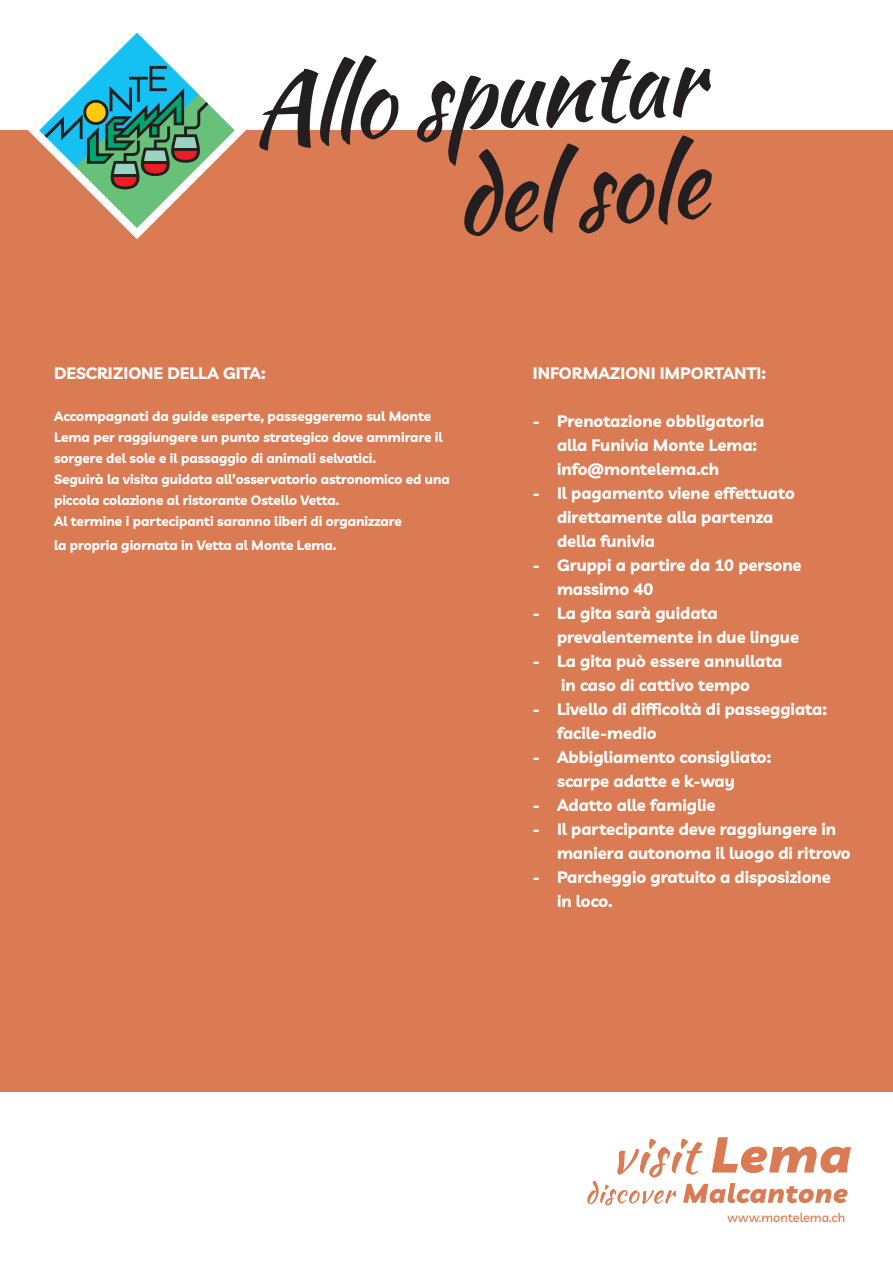
<style>
.page{position:relative;width:893px;height:1263px;background:#fff}
.page>*{position:absolute;margin:0;border:0;box-sizing:border-box;transform-origin:0 0}
.t1{font:97.5px/102px "Kaushan Script";color:#231f20;text-align:right}
.t2{font:700 16.5px/24px "Livvic";color:#fff}
.t3{font:700 13.5px/21px "Livvic";color:#fff}
.t4{font:500 12.75px "Livvic";color:#da7b54}
</style>
<div class="page">
<div style="left:0;top:130px;width:893px;height:962px;background:#da7b54"></div>
<svg style="left:28px;top:33px;width:218px;height:206px"></svg>
<svg style="left:587px;top:1137px;width:264px;height:68px"></svg>
<h1 class="t1" style="left:247px;top:59px;width:454px;rotate:-4deg">Allo spuntar del sole</h1>
<p class="t2" style="left:54px;top:360px;width:213px">DESCRIZIONE DELLA GITA:</p>
<p class="t3" style="left:54px;top:404px;width:397px">Accompagnati da guide esperte, passeggeremo sul Monte Lema per raggiungere un punto strategico dove ammirare il sorgere del sole e il passaggio di animali selvatici.<br>Seguirà la visita guidata all’osservatorio astronomico ed una piccola colazione al ristorante Ostello Vetta.<br>Al termine i partecipanti saranno liberi di organizzare</p>
<p class="t3" style="left:54px;top:533px;width:284px">la propria giornata in Vetta al Monte Lema.</p>
<p class="t2" style="left:533px;top:360px;width:234px">INFORMAZIONI IMPORTANTI:</p>
<p class="t2" style="left:557px;top:408px;width:209px;text-indent:-24px">- Prenotazione obbligatoria alla Funivia Monte Lema: info@montelema.ch</p>
<p class="t2" style="left:557px;top:480px;width:239px;text-indent:-24px">- Il pagamento viene effettuato direttamente alla partenza della funivia</p>
<p class="t2" style="left:557px;top:552px;width:246px;text-indent:-24px">- Gruppi a partire da 10 persone massimo 40</p>
<p class="t2" style="left:557px;top:600px;width:244px;text-indent:-24px">- La gita sarà guidata prevalentemente in due lingue</p>
<p class="t2" style="left:533px;top:648px;width:251px;text-align:center">- La gita può essere annullata in caso di cattivo tempo</p>
<p class="t2" style="left:557px;top:696px;width:271px;text-indent:-24px">- Livello di difficoltà di passeggiata: facile-medio</p>
<p class="t2" style="left:557px;top:744px;width:216px;text-indent:-24px">- Abbigliamento consigliato: scarpe adatte e k-way</p>
<p class="t2" style="left:533px;top:792px;width:184px">- Adatto alle famiglie</p>
<p class="t2" style="left:557px;top:816px;width:295px;text-indent:-24px">- Il partecipante deve raggiungere in maniera autonoma il luogo di ritrovo</p>
<p class="t2" style="left:557px;top:864px;width:275px;text-indent:-24px">- Parcheggio gratuito a disposizione in loco.</p>
<p class="t4" style="left:727px;top:1208px;width:120px">www.montelema.ch</p>
</div>
